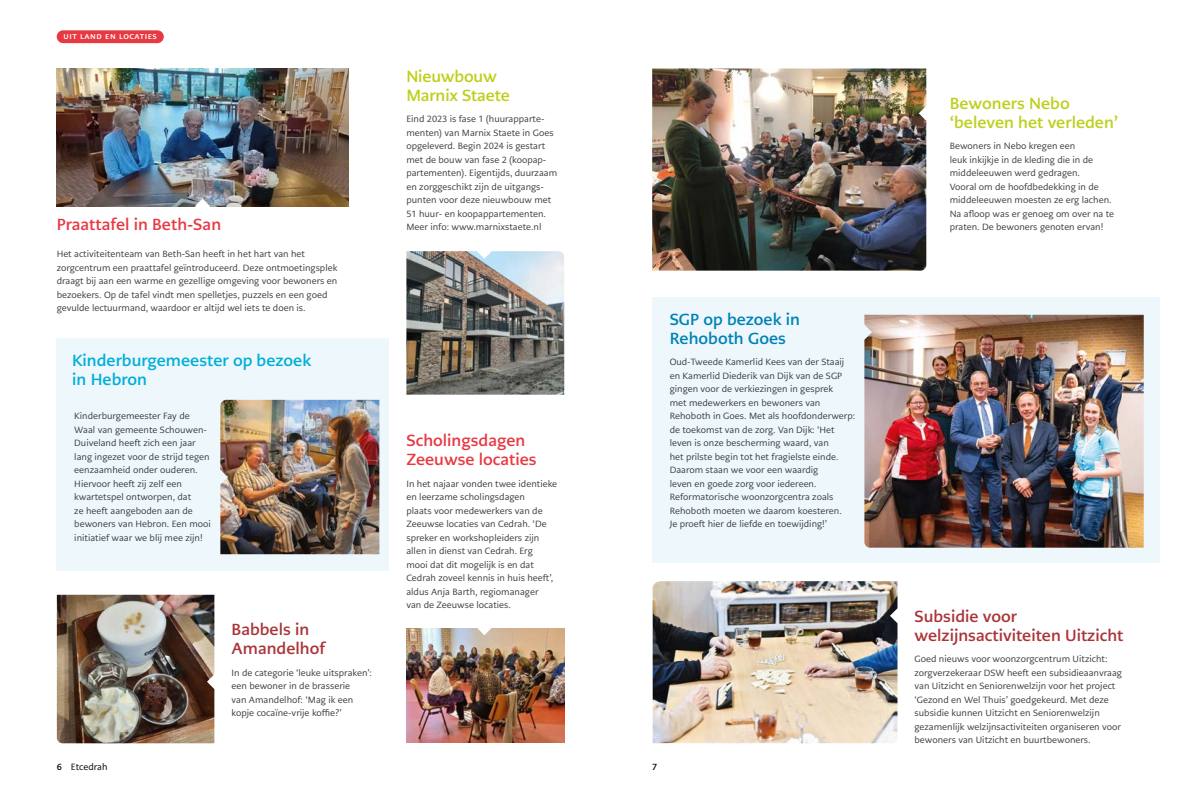
<style>
.page{position:relative;width:1191px;height:794px;background:#fff}
.page>*{position:absolute;margin:0;border:0;box-sizing:border-box;transform-origin:0 0}
.t1{font:700 16px/19px "PMN Caecilia Sans Text";color:#aa3439}
.t2{font:700 16px/19px "PMN Caecilia Sans Text";letter-spacing:-.01em;color:#becf1b}
.t3{font:700 16px/19px "PMN Caecilia Sans Text";color:#e83943}
.t4{font:700 16px/19px "PMN Caecilia Sans Text";color:#00aed8}
.t5{font:700 16px/19px "PMN Caecilia Sans Text";color:#0082b7}
.t6{font:9px/13.5px "PMN Caecilia Sans Text";color:#3c3c3b}
.t7{font:9px "PMN Caecilia Sans Text";color:#000}
.t8{font:700 8.8px "PMN Caecilia Sans Text";letter-spacing:.06em;color:#fff}
.t9{font:700 8.8px "PMN Caecilia Sans Text";color:#000}
.s1{font-weight:700;font-size:8.8px}
</style>
<div class="page">
<div style="left:57px;top:30px;width:107px;height:13px;background:#e83943;border-radius:6px"></div>
<img style="left:652px;top:581px;width:245px;height:162px">
<svg style="left:890px;top:608px;width:8px;height:15px"></svg>
<img style="left:652px;top:68px;width:274px;height:203px">
<svg style="left:918px;top:106px;width:9px;height:15px"></svg>
<div style="left:652px;top:298px;width:507px;height:265px;background:#eef8fc"></div>
<img style="left:864px;top:315px;width:279px;height:232px">
<div style="left:56px;top:338px;width:333px;height:232px;background:#eef8fc"></div>
<img style="left:57px;top:68px;width:291px;height:138px">
<img style="left:220px;top:400px;width:159px;height:154px">
<svg style="left:195px;top:199px;width:15px;height:8px"></svg>
<img style="left:57px;top:595px;width:157px;height:148px">
<svg style="left:207px;top:674px;width:8px;height:15px"></svg>
<svg style="left:220px;top:469px;width:8px;height:15px"></svg>
<img style="left:406px;top:251px;width:158px;height:144px">
<svg style="left:477px;top:251px;width:15px;height:8px"></svg>
<img style="left:406px;top:628px;width:158px;height:114px">
<svg style="left:477px;top:628px;width:15px;height:7px"></svg>
<svg style="left:864px;top:325px;width:8px;height:15px"></svg>
<p class="t8" style="left:64px;top:31px;width:95px">uit land en locaties</p>
<h1 class="t3" style="left:57px;top:215px;width:166px">Praattafel in Beth-San</h1>
<p class="t6" style="left:57px;top:247px;width:282px">Het activiteitenteam van Beth-San heeft in het hart van het zorgcentrum een praattafel geïntroduceerd. Deze ontmoetingsplek draagt bij aan een warme en gezellige omgeving voor bewoners en bezoekers. Op de tafel vindt men spelletjes, puzzels en een goed gevulde lectuurmand, waardoor er altijd wel iets te doen is.</p>
<h1 class="t4" style="left:72px;top:350px;width:240px">Kinderburgemeester op bezoek in Hebron</h1>
<p class="t6" style="left:74px;top:409px;width:138px">Kinderburgemeester Fay de<br>Waal van gemeente Schouwen-<br>Duiveland heeft zich een jaar lang ingezet voor de strijd tegen eenzaamheid onder ouderen.<br>Hiervoor heeft zij zelf een kwartetspel ontworpen, dat<br>ze heeft aangeboden aan de bewoners van Hebron. Een mooi initiatief waar we blij mee zijn!</p>
<h1 class="t1" style="left:231px;top:620px;width:96px">Babbels in<br>Amandelhof</h1>
<p class="t6" style="left:231px;top:666px;width:142px">In de categorie ‘leuke uitspraken’: een bewoner in de brasserie<br>van Amandelhof: ‘Mag ik een kopje cocaïne-vrije koffie?’</p>
<h1 class="t2" style="left:406px;top:66px;width:105px">Nieuwbouw<br>Marnix Staete</h1>
<p class="t6" style="left:406px;top:112px;width:152px">Eind 2023 is fase 1 (huurapparte&shy;menten) van Marnix Staete in Goes opgeleverd. Begin 2024 is gestart met de bouw van fase 2 (koopap&shy;partementen). Eigentijds, duurzaam en zorggeschikt zijn de uitgangs&shy;punten voor deze nieuwbouw met 51 huur- en koopappartementen.<br>Meer info: www.marnixstaete.nl</p>
<h1 class="t3" style="left:406px;top:431px;width:132px">Scholingsdagen<br>Zeeuwse locaties</h1>
<p class="t6" style="left:406px;top:477px;width:152px">In het najaar vonden twee identieke en leerzame scholingsdagen<br>plaats voor medewerkers van de<br>Zeeuwse locaties van Cedrah. ‘De spreker en workshopleiders zijn allen in dienst van Cedrah. Erg<br>mooi dat dit mogelijk is en dat<br>Cedrah zoveel kennis in huis heeft’, aldus Anja Barth, regiomanager<br>van de Zeeuwse locaties.</p>
<h1 class="t5" style="left:669px;top:309px;width:132px">SGP op bezoek in<br>Rehoboth Goes</h1>
<p class="t6" style="left:669px;top:355px;width:187px">Oud-Tweede Kamerlid Kees van der Staaij en Kamerlid Diederik van Dijk van de SGP gingen voor de verkiezingen in gesprek<br>met medewerkers en bewoners van Rehoboth in Goes. Met als hoofdonderwerp: de toekomst van de zorg. Van Dijk: ‘Het leven is onze bescherming waard, van<br>het prilste begin tot het fragielste einde.<br>Daarom staan we voor een waardig<br>leven en goede zorg voor iedereen.<br>Reformatorische woonzorgcentra zoals Rehoboth moeten we daarom koesteren.<br>Je proeft hier de liefde en toewijding!’</p>
<p class="t7" style="left:57px;top:761px;width:52px"><span class="s1">6</span> Etcedrah</p>
<p class="t9" style="left:652px;top:761px;width:7px">7</p>
<h1 class="t2" style="left:949px;top:93px;width:170px">Bewoners Nebo ‘beleven het verleden’</h1>
<p class="t6" style="left:949px;top:139px;width:166px">Bewoners in Nebo kregen een<br>leuk inkijkje in de kleding die in de middeleeuwen werd gedragen.<br>Vooral om de hoofdbedekking in de middeleeuwen moesten ze erg lachen.<br>Na afloop was er genoeg om over na te praten. De bewoners genoten ervan!</p>
<h1 class="t1" style="left:914px;top:606px;width:210px">Subsidie voor welzijnsactiviteiten Uitzicht</h1>
<p class="t6" style="left:914px;top:652px;width:209px">Goed nieuws voor woonzorgcentrum Uitzicht: zorgverzekeraar DSW heeft een subsidieaanvraag van Uitzicht en Seniorenwelzijn voor het project ‘Gezond en Wel Thuis’ goedgekeurd. Met deze subsidie kunnen Uitzicht en Seniorenwelzijn gezamenlijk welzijnsactiviteiten organiseren voor bewoners van Uitzicht en buurtbewoners.</p>
</div>
